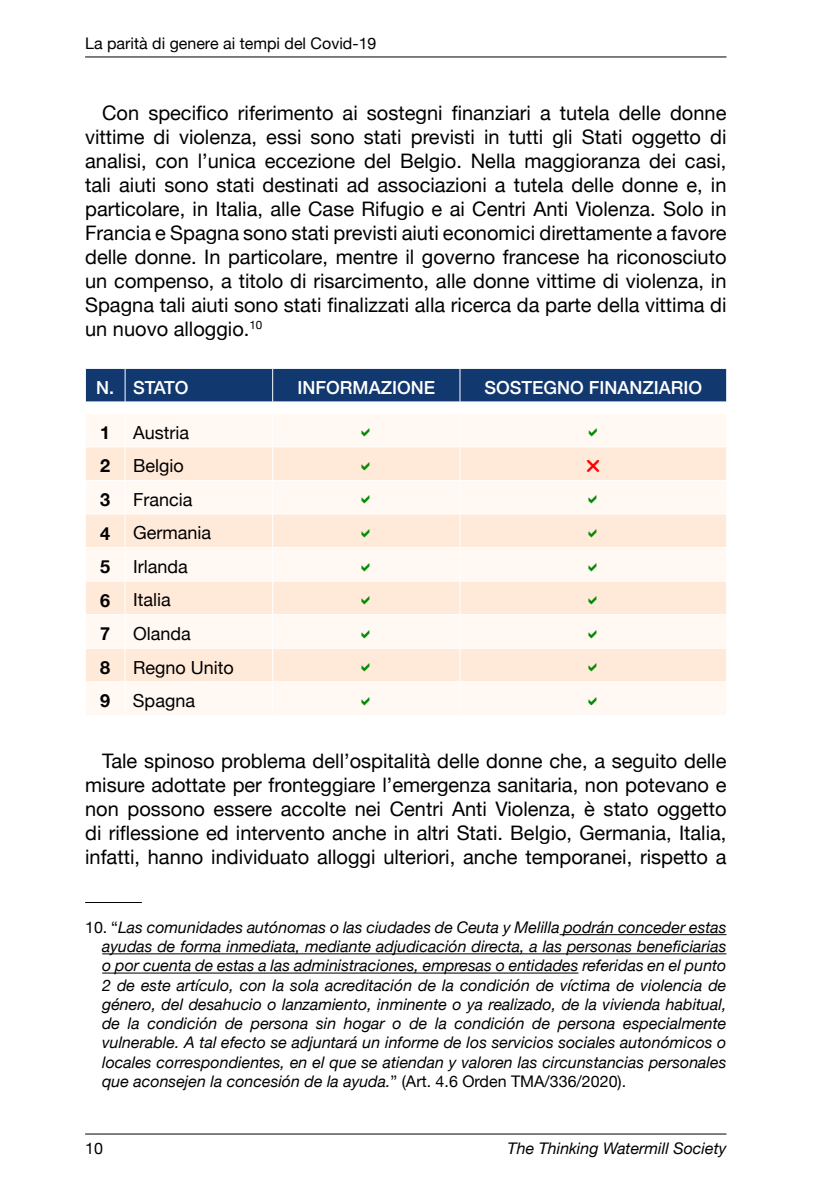
<style>
.page{position:relative;width:840px;height:1191px;background:#fff}
.page>*{position:absolute;margin:0;border:0;box-sizing:border-box;transform-origin:0 0}
.t1{font:20px/24px "Helvetica Neue";color:#000;text-align:justify}
.t2{font:18px "Helvetica Neue";color:#000}
.t3{font:500 18px "Helvetica Neue";color:#fff}
.t4{font:700 18px "Helvetica Neue";color:#000}
.t5{font:italic 16px/19.2px "Helvetica Neue";color:#000;text-align:justify}
.t6{font:16px "Helvetica Neue";color:#000}
.s1{font-style:normal}
</style>
<div class="page">
<hr style="left:85px;top:57px;width:641px;height:1px;background:#000">
<hr style="left:85px;top:1133px;width:641px;height:1px;background:#000">
<div style="left:86px;top:414px;width:640px;height:301px;background:#fff8f3"></div>
<svg style="left:86px;top:447px;width:640px;height:234px;fill:#ffead9"></svg>
<hr style="left:125px;top:413px;width:1px;height:33px;background:#fff">
<hr style="left:125px;top:447px;width:1px;height:33px;background:#fff">
<hr style="left:125px;top:480px;width:1px;height:34px;background:#fff">
<hr style="left:125px;top:514px;width:1px;height:33px;background:#fff">
<hr style="left:125px;top:548px;width:1px;height:33px;background:#fff">
<hr style="left:125px;top:581px;width:1px;height:33px;background:#fff">
<hr style="left:125px;top:615px;width:1px;height:33px;background:#fff">
<hr style="left:125px;top:648px;width:1px;height:33px;background:#fff">
<hr style="left:125px;top:682px;width:1px;height:33px;background:#fff">
<hr style="left:272px;top:413px;width:1px;height:33px;background:#fff">
<hr style="left:459px;top:413px;width:1px;height:33px;background:#fff">
<hr style="left:272px;top:447px;width:1px;height:33px;background:#fff">
<hr style="left:459px;top:447px;width:1px;height:33px;background:#fff">
<hr style="left:272px;top:480px;width:1px;height:34px;background:#fff">
<hr style="left:459px;top:480px;width:1px;height:34px;background:#fff">
<hr style="left:272px;top:514px;width:1px;height:33px;background:#fff">
<hr style="left:459px;top:514px;width:1px;height:33px;background:#fff">
<hr style="left:272px;top:548px;width:1px;height:33px;background:#fff">
<hr style="left:459px;top:548px;width:1px;height:33px;background:#fff">
<hr style="left:272px;top:581px;width:1px;height:33px;background:#fff">
<hr style="left:459px;top:581px;width:1px;height:33px;background:#fff">
<hr style="left:272px;top:615px;width:1px;height:33px;background:#fff">
<hr style="left:459px;top:615px;width:1px;height:33px;background:#fff">
<hr style="left:272px;top:648px;width:1px;height:33px;background:#fff">
<hr style="left:459px;top:648px;width:1px;height:33px;background:#fff">
<hr style="left:272px;top:682px;width:1px;height:33px;background:#fff">
<hr style="left:459px;top:682px;width:1px;height:33px;background:#fff">
<svg style="left:85px;top:368px;width:642px;height:34px;background:#1e4277"></svg>
<hr style="left:85px;top:446px;width:40px;height:1px;background:#fff">
<hr style="left:125px;top:446px;width:147px;height:1px;background:#fff">
<hr style="left:272px;top:446px;width:187px;height:1px;background:#fff">
<hr style="left:459px;top:446px;width:267px;height:1px;background:#fff">
<hr style="left:85px;top:480px;width:40px;height:1px;background:#fff">
<hr style="left:125px;top:480px;width:147px;height:1px;background:#fff">
<hr style="left:272px;top:480px;width:187px;height:1px;background:#fff">
<hr style="left:459px;top:480px;width:267px;height:1px;background:#fff">
<hr style="left:85px;top:513px;width:40px;height:1px;background:#fff">
<hr style="left:125px;top:513px;width:147px;height:1px;background:#fff">
<hr style="left:272px;top:513px;width:187px;height:1px;background:#fff">
<hr style="left:459px;top:513px;width:267px;height:1px;background:#fff">
<hr style="left:85px;top:547px;width:40px;height:1px;background:#fff">
<hr style="left:125px;top:547px;width:147px;height:1px;background:#fff">
<hr style="left:272px;top:547px;width:187px;height:1px;background:#fff">
<hr style="left:459px;top:547px;width:267px;height:1px;background:#fff">
<hr style="left:85px;top:581px;width:40px;height:1px;background:#fff">
<hr style="left:125px;top:581px;width:147px;height:1px;background:#fff">
<hr style="left:272px;top:581px;width:187px;height:1px;background:#fff">
<hr style="left:459px;top:581px;width:267px;height:1px;background:#fff">
<hr style="left:85px;top:614px;width:40px;height:1px;background:#fff">
<hr style="left:125px;top:614px;width:147px;height:1px;background:#fff">
<hr style="left:272px;top:614px;width:187px;height:1px;background:#fff">
<hr style="left:459px;top:614px;width:267px;height:1px;background:#fff">
<hr style="left:85px;top:648px;width:40px;height:1px;background:#fff">
<hr style="left:125px;top:648px;width:147px;height:1px;background:#fff">
<hr style="left:272px;top:648px;width:187px;height:1px;background:#fff">
<hr style="left:459px;top:648px;width:267px;height:1px;background:#fff">
<hr style="left:85px;top:681px;width:40px;height:1px;background:#fff">
<hr style="left:125px;top:681px;width:147px;height:1px;background:#fff">
<hr style="left:272px;top:681px;width:187px;height:1px;background:#fff">
<hr style="left:459px;top:681px;width:267px;height:1px;background:#fff">
<hr style="left:85px;top:902px;width:57px;height:1px;background:#000">
<hr style="left:559px;top:934px;width:167px;height:1px;background:#000">
<hr style="left:102px;top:953px;width:624px;height:1px;background:#000">
<hr style="left:102px;top:972px;width:476px;height:1px;background:#000">
<svg style="left:361px;top:428px;width:8px;height:9px"></svg>
<svg style="left:588px;top:428px;width:8px;height:9px"></svg>
<svg style="left:361px;top:462px;width:8px;height:8px"></svg>
<svg style="left:587px;top:460px;width:12px;height:12px"></svg>
<svg style="left:361px;top:495px;width:8px;height:9px"></svg>
<svg style="left:588px;top:495px;width:8px;height:9px"></svg>
<svg style="left:361px;top:529px;width:8px;height:8px"></svg>
<svg style="left:588px;top:529px;width:8px;height:8px"></svg>
<svg style="left:361px;top:562px;width:8px;height:9px"></svg>
<svg style="left:588px;top:562px;width:8px;height:9px"></svg>
<svg style="left:361px;top:596px;width:8px;height:8px"></svg>
<svg style="left:588px;top:596px;width:8px;height:8px"></svg>
<svg style="left:361px;top:629px;width:8px;height:9px"></svg>
<svg style="left:588px;top:629px;width:8px;height:9px"></svg>
<svg style="left:361px;top:663px;width:8px;height:8px"></svg>
<svg style="left:588px;top:663px;width:8px;height:8px"></svg>
<svg style="left:361px;top:696px;width:8px;height:9px"></svg>
<svg style="left:588px;top:696px;width:8px;height:9px"></svg>
<p class="t6" style="left:85px;top:32px;width:293px">La parità di genere ai tempi del Covid-19</p>
<p class="t1" style="left:85px;top:102px;width:642px;text-indent:17px">Con specifico riferimento ai sostegni finanziari a tutela delle donne vittime di violenza, essi sono stati previsti in tutti gli Stati oggetto di analisi, con l’unica eccezione del Belgio. Nella maggioranza dei casi, tali aiuti sono stati destinati ad associazioni a tutela delle donne e, in particolare, in Italia, alle Case Rifugio e ai Centri Anti Violenza. Solo in Francia e Spagna sono stati previsti aiuti economici direttamente a favore delle donne. In particolare, mentre il governo francese ha riconosciuto un compenso, a titolo di risarcimento, alle donne vittime di violenza, in Spagna tali aiuti sono stati finalizzati alla ricerca da parte della vittima di un nuovo alloggio.<sup>10</sup></p>
<p class="t3" style="left:96px;top:373px;width:94px">N. STATO</p>
<p class="t3" style="left:297px;top:373px;width:139px">INFORMAZIONE</p>
<p class="t3" style="left:484px;top:373px;width:219px">SOSTEGNO FINANZIARIO</p>
<p class="t4" style="left:100px;top:418px;width:12px">1</p>
<p class="t2" style="left:133px;top:419px;width:57px">Austria</p>
<p class="t4" style="left:100px;top:452px;width:12px">2</p>
<p class="t2" style="left:133px;top:453px;width:52px">Belgio</p>
<p class="t4" style="left:100px;top:485px;width:12px">3</p>
<p class="t2" style="left:133px;top:486px;width:61px">Francia</p>
<p class="t4" style="left:100px;top:519px;width:12px">4</p>
<p class="t2" style="left:133px;top:520px;width:80px">Germania</p>
<p class="t4" style="left:100px;top:552px;width:12px">5</p>
<p class="t2" style="left:133px;top:553px;width:56px">Irlanda</p>
<p class="t4" style="left:100px;top:586px;width:12px">6</p>
<p class="t2" style="left:133px;top:587px;width:39px">Italia</p>
<p class="t4" style="left:100px;top:619px;width:12px">7</p>
<p class="t2" style="left:133px;top:620px;width:59px">Olanda</p>
<p class="t4" style="left:100px;top:653px;width:12px">8</p>
<p class="t2" style="left:133px;top:654px;width:102px">Regno Unito</p>
<p class="t4" style="left:100px;top:687px;width:12px">9</p>
<p class="t2" style="left:133px;top:688px;width:64px">Spagna</p>
<p class="t1" style="left:85px;top:750px;width:642px;text-indent:17px">Tale spinoso problema dell’ospitalità delle donne che, a seguito delle misure adottate per fronteggiare l’emergenza sanitaria, non potevano e non possono essere accolte nei Centri Anti Violenza, è stato oggetto di riflessione ed intervento anche in altri Stati. Belgio, Germania, Italia, infatti, hanno individuato alloggi ulteriori, anche temporanei, rispetto a</p>
<p class="t5" style="left:102px;top:918px;width:625px;text-indent:-17px"><span class="s1">10. “</span>Las comunidades autónomas o las ciudades de Ceuta y Melilla podrán conceder estas ayudas de forma inmediata, mediante adjudicación directa, a las personas beneficiarias o por cuenta de estas a las administraciones, empresas o entidades referidas en el punto 2 de este artículo, con la sola acreditación de la condición de víctima de violencia de género, del desahucio o lanzamiento, inminente o ya realizado, de la vivienda habitual, de la condición de persona sin hogar o de la condición de persona especialmente vulnerable. A tal efecto se adjuntará un informe de los servicios sociales autonómicos o locales correspondientes, en el que se atiendan y valoren las circunstancias personales que aconsejen la concesión de la ayuda.<span class="s1">” (Art. 4.6 Orden TMA/336/2020).</span></p>
<p class="t6" style="left:85px;top:1137px;width:19px">10</p>
<p class="t5" style="left:507px;top:1140px;width:220px">The Thinking Watermill Society</p>
</div>
